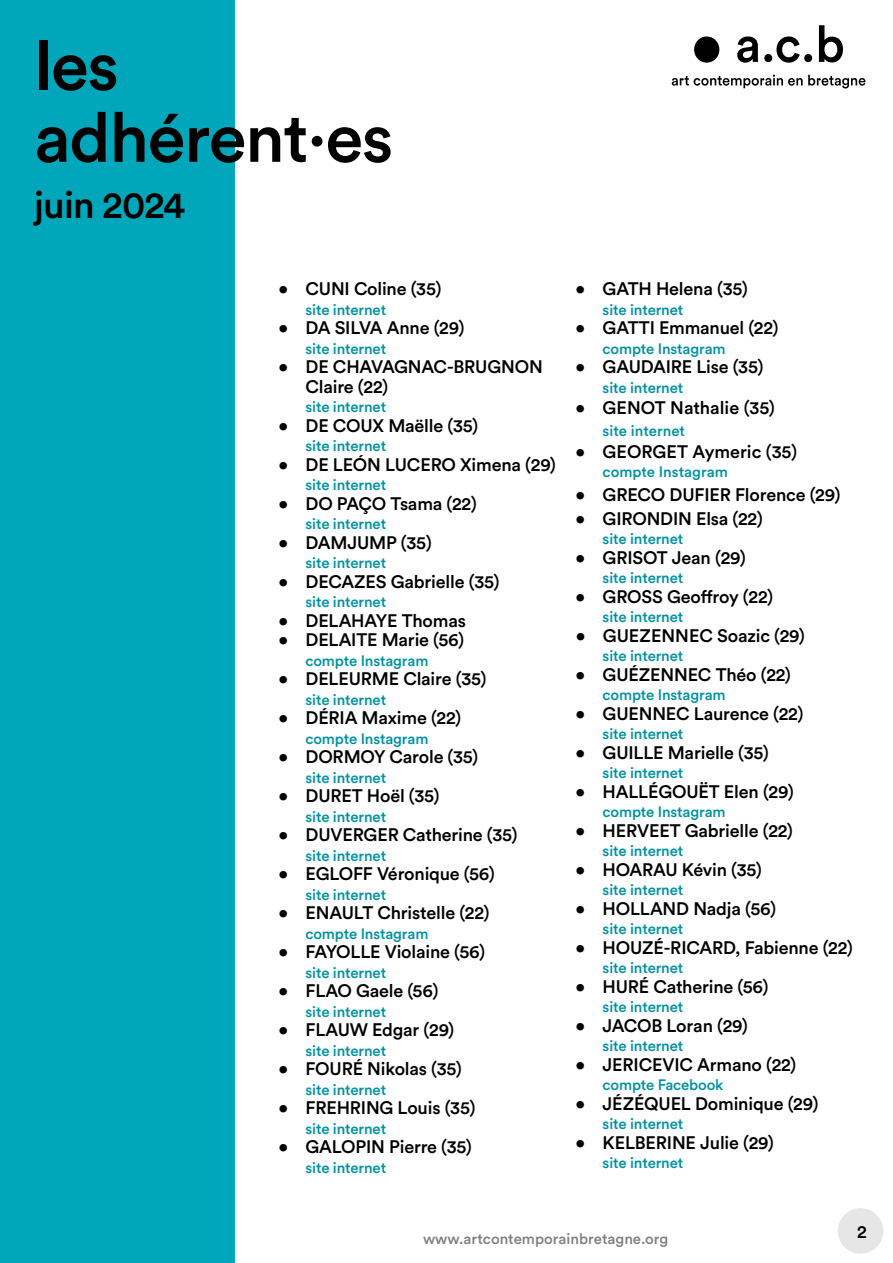
<style>
.page{position:relative;width:893px;height:1263px;background:#fff}
.page>*{position:absolute;margin:0;border:0;box-sizing:border-box;transform-origin:0 0}
.t1{font:500 69px/72px "Circular Std";letter-spacing:-.02em;color:#000}
.t2{font:500 37.5px "Circular Std";letter-spacing:-.02em;color:#000}
.t3{font:500 18px/19.5px "Circular Std";letter-spacing:-.01em;color:#000}
.t4{font:500 15px "Circular Std";letter-spacing:-.01em;color:#0092a3}
.t5{font:500 15px "Circular Std";color:#000}
</style>
<div class="page">
<div style="left:838px;top:1209px;width:45px;height:44px;background:#e6e6e6;border-radius:50%"></div>
<div style="left:838px;top:1208px;width:45px;height:46px;border:2px solid #000;border-radius:50%"></div>
<div style="left:0;top:0;width:234px;height:1263px;background:#00a6ba"></div>
<div style="left:694px;top:36px;width:25px;height:27px;background:#000;border-radius:50%"></div>
<svg style="left:764px;top:25px;width:79px;height:38px"></svg>
<svg style="left:737px;top:36px;width:21px;height:27px"></svg>
<svg style="left:672px;top:75px;width:193px;height:13px"></svg>
<h1 class="t1" style="left:34px;top:28px;width:361px">les adhérent·es</h1>
<h2 class="t2" style="left:34px;top:181px;width:153px">juin 2024</h2>
<p class="t3" style="left:279px;top:279px;width:164px">• CUNI Coline (35)</p>
<p class="t4" style="left:306px;top:300px;width:82px">site internet</p>
<p class="t3" style="left:279px;top:318px;width:187px">• DA SILVA Anne (29)</p>
<p class="t4" style="left:306px;top:339px;width:82px">site internet</p>
<p class="t3" style="left:306px;top:357px;width:239px;text-indent:-27px">• DE CHAVAGNAC-BRUGNON<br>Claire (22)</p>
<p class="t4" style="left:306px;top:398px;width:82px">site internet</p>
<p class="t3" style="left:279px;top:415px;width:201px">• DE COUX Maëlle (35)</p>
<p class="t4" style="left:306px;top:437px;width:82px">site internet</p>
<p class="t3" style="left:279px;top:454px;width:279px">• DE LEÓN LUCERO Ximena (29)</p>
<p class="t4" style="left:306px;top:476px;width:82px">site internet</p>
<p class="t3" style="left:279px;top:493px;width:200px">• DO PAÇO Tsama (22)</p>
<p class="t4" style="left:306px;top:515px;width:82px">site internet</p>
<p class="t3" style="left:279px;top:532px;width:155px">• DAMJUMP (35)</p>
<p class="t4" style="left:306px;top:554px;width:82px">site internet</p>
<p class="t3" style="left:279px;top:571px;width:222px">• DECAZES Gabrielle (35)</p>
<p class="t4" style="left:306px;top:593px;width:82px">site internet</p>
<p class="t3" style="left:279px;top:610px;width:189px">• DELAHAYE Thomas</p>
<p class="t3" style="left:279px;top:630px;width:187px">• DELAITE Marie (56)</p>
<p class="t4" style="left:306px;top:651px;width:124px">compte I nstagram</p>
<p class="t3" style="left:279px;top:669px;width:209px">• DELEURME Claire (35)</p>
<p class="t4" style="left:306px;top:690px;width:82px">site internet</p>
<p class="t3" style="left:279px;top:708px;width:184px">• DÉRIA Maxime (22)</p>
<p class="t4" style="left:306px;top:729px;width:124px">compte I nstagram</p>
<p class="t3" style="left:279px;top:747px;width:201px">• DOR MOY Carole (35)</p>
<p class="t4" style="left:306px;top:768px;width:82px">site internet</p>
<p class="t3" style="left:279px;top:786px;width:163px">• DUR ET Hoël (35)</p>
<p class="t4" style="left:306px;top:807px;width:82px">site internet</p>
<p class="t3" style="left:279px;top:825px;width:241px">• DUVERGER Catherine (35)</p>
<p class="t4" style="left:306px;top:846px;width:82px">site internet</p>
<p class="t3" style="left:279px;top:864px;width:218px">• EGLOFF Véronique (56)</p>
<p class="t4" style="left:306px;top:885px;width:82px">site internet</p>
<p class="t3" style="left:279px;top:903px;width:213px">• ENAULT Christelle (22)</p>
<p class="t4" style="left:306px;top:924px;width:124px">compte I nstagram</p>
<p class="t3" style="left:279px;top:942px;width:70px">• FAYOLL</p>
<p class="t3" style="left:370px;top:942px;width:116px">E Violaine (56)</p>
<p class="t4" style="left:306px;top:963px;width:82px">site internet</p>
<p class="t3" style="left:278px;top:981px;width:161px">• FLAO Gaele (56)</p>
<p class="t4" style="left:306px;top:1002px;width:82px">site internet</p>
<p class="t3" style="left:279px;top:1020px;width:177px">• FLAUW Edgar (29)</p>
<p class="t4" style="left:306px;top:1041px;width:82px">site internet</p>
<p class="t3" style="left:279px;top:1059px;width:50px">• FOUR</p>
<p class="t3" style="left:353px;top:1059px;width:111px">É Nikolas (35)</p>
<p class="t4" style="left:306px;top:1080px;width:82px">site internet</p>
<p class="t3" style="left:279px;top:1098px;width:198px">• FREHRI NG Louis (35)</p>
<p class="t4" style="left:306px;top:1119px;width:82px">site internet</p>
<p class="t3" style="left:279px;top:1137px;width:195px">• GALO PI N Pierre (35)</p>
<p class="t4" style="left:306px;top:1158px;width:82px">site internet</p>
<p class="t3" style="left:576px;top:279px;width:174px">• GATH Helena (35)</p>
<p class="t4" style="left:603px;top:300px;width:82px">site internet</p>
<p class="t3" style="left:576px;top:318px;width:204px">• GATTI Emmanuel (22)</p>
<p class="t4" style="left:603px;top:339px;width:124px">compte I nstagram</p>
<p class="t3" style="left:576px;top:357px;width:189px">• GAUDAIR E Lise (35)</p>
<p class="t4" style="left:603px;top:378px;width:82px">site internet</p>
<p class="t3" style="left:576px;top:398px;width:201px">• GENOT Nathalie (35)</p>
<p class="t4" style="left:603px;top:421px;width:84px">site internet</p>
<p class="t3" style="left:576px;top:441px;width:223px">• GEORGET Aymeric (35)</p>
<p class="t4" style="left:603px;top:462px;width:127px">compte I nstagram</p>
<p class="t3" style="left:576px;top:484px;width:266px">• GRECO DUFI ER Florence (29)</p>
<p class="t3" style="left:576px;top:508px;width:189px">• GIRONDI N Elsa (22)</p>
<p class="t4" style="left:603px;top:529px;width:82px">site internet</p>
<p class="t3" style="left:576px;top:547px;width:172px">• GRI SOT Jean (29)</p>
<p class="t4" style="left:603px;top:568px;width:82px">site internet</p>
<p class="t3" style="left:576px;top:586px;width:199px">• GROSS Geoffroy (22)</p>
<p class="t4" style="left:603px;top:607px;width:82px">site internet</p>
<p class="t3" style="left:576px;top:625px;width:66px">• Guezennec</p>
<p class="t3" style="left:717px;top:625px;width:89px">Soazic (29)</p>
<p class="t4" style="left:603px;top:646px;width:82px">site internet</p>
<p class="t3" style="left:576px;top:664px;width:217px">• GUÉZENNEC Théo (22)</p>
<p class="t4" style="left:603px;top:685px;width:124px">compte I nstagram</p>
<p class="t3" style="left:576px;top:703px;width:229px">• GUENNEC Laurence (22)</p>
<p class="t4" style="left:603px;top:724px;width:82px">site internet</p>
<p class="t3" style="left:576px;top:742px;width:51px">• GUILL</p>
<p class="t3" style="left:653px;top:742px;width:117px">E Marielle (35)</p>
<p class="t4" style="left:603px;top:763px;width:82px">site internet</p>
<p class="t3" style="left:576px;top:781px;width:220px">• HALLÉGOU ËT Elen (29)</p>
<p class="t4" style="left:603px;top:802px;width:124px">compte I nstagram</p>
<p class="t3" style="left:576px;top:820px;width:219px">• HERVEET Gabrielle (22)</p>
<p class="t4" style="left:603px;top:841px;width:82px">site internet</p>
<p class="t3" style="left:576px;top:859px;width:188px">• HOARAU Kévin (35)</p>
<p class="t4" style="left:603px;top:880px;width:82px">site internet</p>
<p class="t3" style="left:576px;top:898px;width:53px">• HOLL</p>
<p class="t3" style="left:650px;top:898px;width:128px">AND Nadja (56)</p>
<p class="t4" style="left:603px;top:919px;width:82px">site internet</p>
<p class="t3" style="left:576px;top:937px;width:279px">• HOUZÉ-RICARD, Fabienne (22)</p>
<p class="t4" style="left:603px;top:958px;width:82px">site internet</p>
<p class="t3" style="left:576px;top:976px;width:194px">• HURÉ Catherine (56)</p>
<p class="t4" style="left:603px;top:997px;width:82px">site internet</p>
<p class="t3" style="left:576px;top:1015px;width:174px">• JACOB Loran (29)</p>
<p class="t4" style="left:603px;top:1036px;width:82px">site internet</p>
<p class="t3" style="left:576px;top:1054px;width:222px">• JERICEVIC Armano (22)</p>
<p class="t4" style="left:603px;top:1075px;width:122px">compte Facebook</p>
<p class="t3" style="left:576px;top:1093px;width:244px">• JÉZÉQUEL Dominique (29)</p>
<p class="t4" style="left:603px;top:1114px;width:82px">site internet</p>
<p class="t3" style="left:576px;top:1132px;width:200px">• KELBERI NE Julie (29)</p>
<p class="t4" style="left:603px;top:1153px;width:82px">site internet</p>
<p class="t5" style="left:423px;top:1230px;width:247px">www.artcontemporainbretagne.org</p>
<p class="t3" style="left:857px;top:1222px;width:11px">2</p>
</div>
